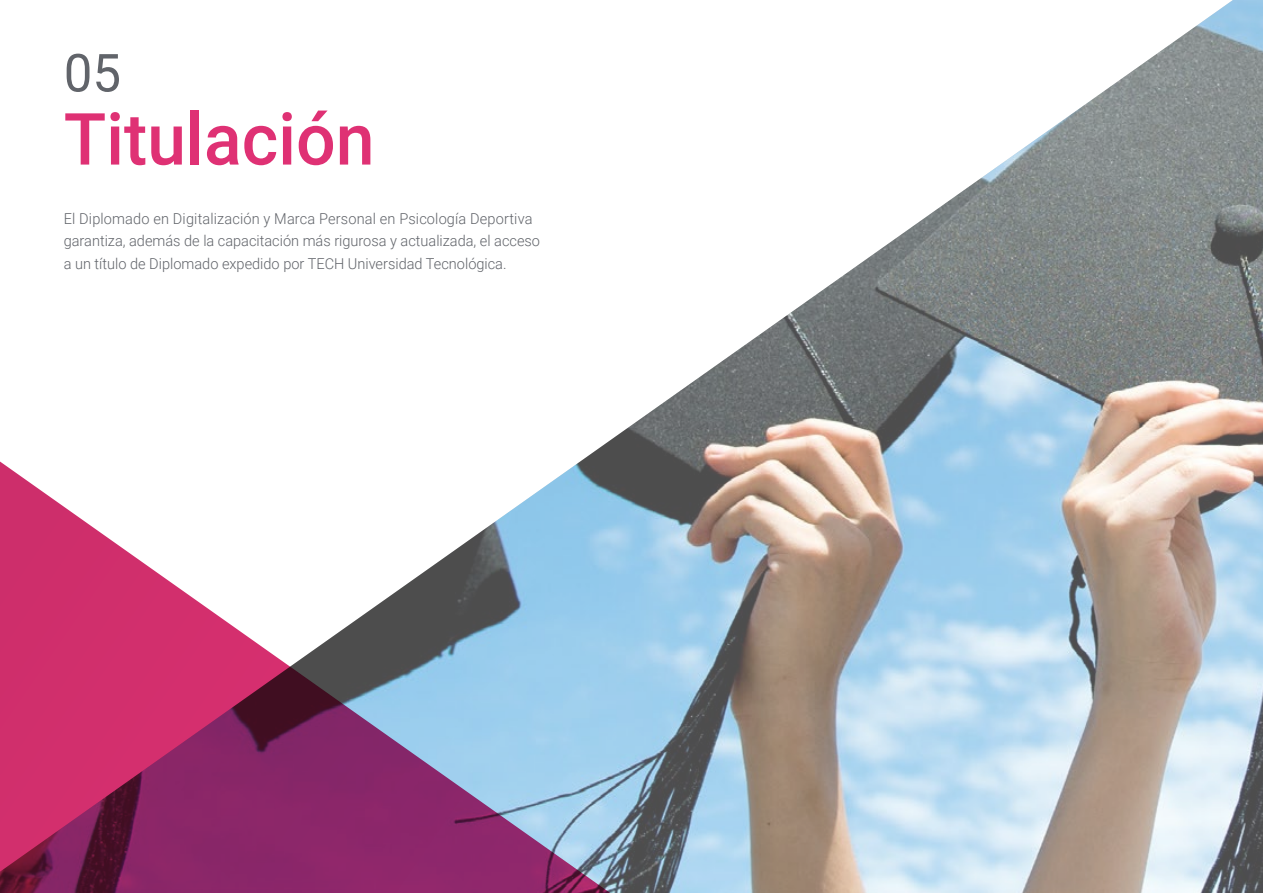
<style>
.page{position:relative;width:1263px;height:893px;background:#fff}
.page>*{position:absolute;margin:0;border:0;box-sizing:border-box;transform-origin:0 0}
.t1{font:500 72px "Roboto";color:#df3174}
.t2{font:52.5px "Roboto";color:#61646a}
.t3{font:300 15px/22.5px "Roboto";color:#61646a}
</style>
<div class="page">
<img style="left:602px;top:0;width:661px;height:893px">
<svg style="left:0;top:446px;width:640px;height:447px"></svg>
<h2 class="t2" style="left:64px;top:36px;width:59px">05</h2>
<h1 class="t1" style="left:64px;top:89px;width:312px">Titulación</h1>
<p class="t3" style="left:64px;top:207px;width:478px">El Diplomado en Digitalización y Marca Personal en Psicología Deportiva garantiza, además de la capacitación más rigurosa y actualizada, el acceso a un título de Diplomado expedido por TECH Universidad Tecnológica.</p>
</div>
